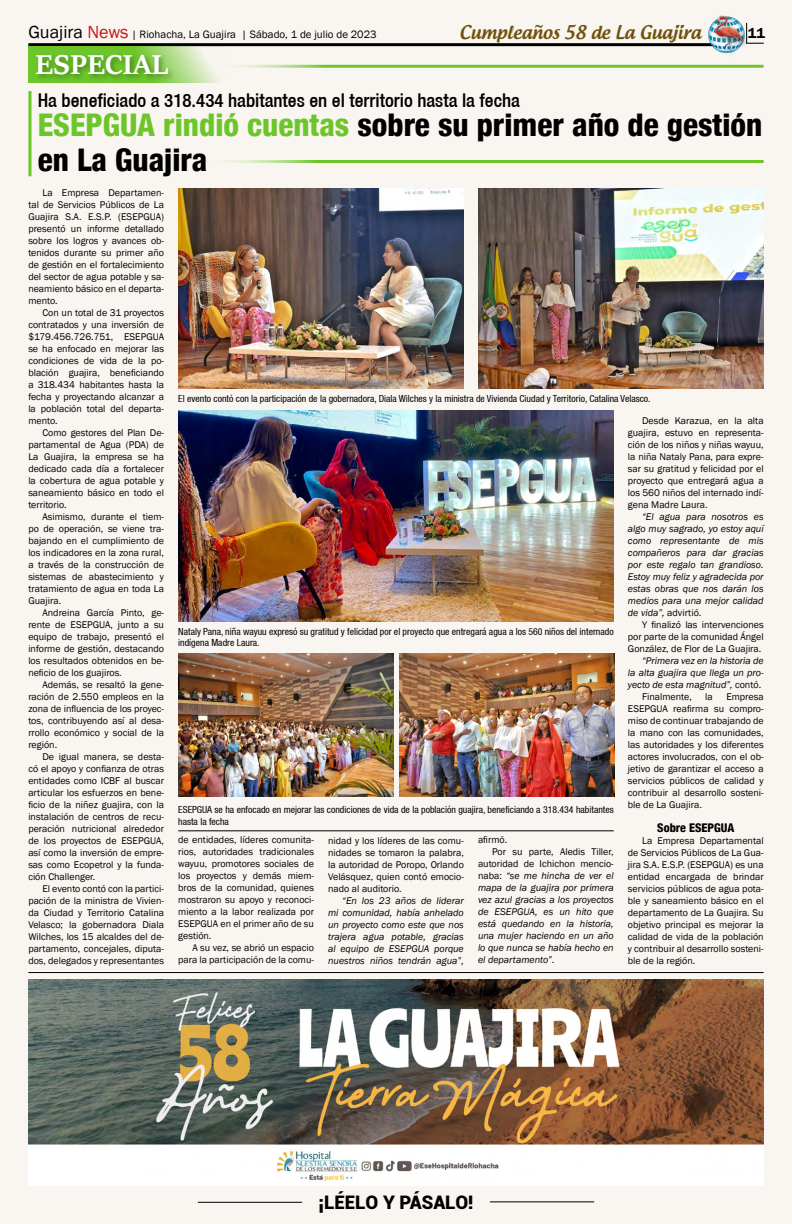
<style>
.page{position:relative;width:792px;height:1224px;background:#f9f4ee}
.page>*{position:absolute;margin:0;border:0;box-sizing:border-box;transform-origin:0 0}
.t1{font:800 condensed 31.2px/35.1px "Helvetica 87";color:#000}
.t2{font:700 30px "Sitka Heading";color:#fff}
.t3{font:500 condensed 19px "Helvetica 67";color:#000}
.t4{font:900 18.7px "Roboto";color:#000}
.t5{font:500 18px "Androgyne";color:#6f520c}
.t6{font:600 14.7px "Franklin Gothic";color:#000}
.t7{font:800 condensed 12px "Helvetica 87";color:#000}
.t8{font:11px "Franklin Gothic";color:#000}
.t9{font:10px/12px "Franklin Gothic";color:#000;text-align:justify}
.t10{font:italic 10px/12px "Franklin Gothic";color:#000;text-align:justify}
.t11{font:condensed 9.8px/11.6px "Helvetica 57";color:#000}
.s1{font-size:18px}
.s2{font-size:18px;color:#c91311}
.s3{color:#6cc629}
.s4{font-style:normal}
</style>
<div class="page">
<hr style="left:198px;top:1202px;width:104px;height:1px;background:#000">
<hr style="left:490px;top:1201px;width:104px;height:1px;background:#000">
<hr style="left:28px;top:43px;width:688px;height:3px;background:#000">
<img style="left:708px;top:23px;width:4px;height:24px">
<svg style="left:749px;top:42px;width:15px;height:2px"></svg>
<div style="left:713px;top:13px;width:36px;height:45px;background:#000;opacity:.45"></div>
<img style="left:712px;top:15px;width:32px;height:37px">
<hr style="left:28px;top:972px;width:736px;height:1px;background:#000">
<hr style="left:28px;top:91px;width:3px;height:85px;background:#6cc629">
<img style="left:28px;top:980px;width:736px;height:206px">
<svg style="left:28px;top:46px;width:197px;height:37px"></svg>
<div style="left:33px;top:52px;width:142px;height:30px;background:#000;opacity:.35"></div>
<hr style="left:210px;top:65px;width:554px;height:3px;background:#6cc629">
<hr style="left:203px;top:160px;width:561px;height:3px;background:#6cc629">
<img style="left:178px;top:411px;width:436px;height:211px">
<img style="left:478px;top:189px;width:286px;height:200px">
<img style="left:178px;top:653px;width:215px;height:144px">
<img style="left:178px;top:189px;width:286px;height:200px">
<img style="left:400px;top:653px;width:215px;height:144px">
<hr style="left:178px;top:831px;width:436px;height:1px;background:#000">
<p class="t8" style="left:28px;top:28px;width:350px"><span class="s1">Guajira</span> <span class="s2">News</span> | Riohacha, La Guajira | Sábado, 1 de julio de 2023</p>
<h3 class="t5" style="left:459px;top:21px;width:243px">Cumpleaños 58 de La Guajira</h3>
<h3 class="t6" style="left:748px;top:24px;width:19px">11</h3>
<h2 class="t2" style="left:35px;top:42px;width:134px">ESPECIAL</h2>
<h3 class="t3" style="left:38px;top:89px;width:484px">Ha beneficiado a 318.434 habitantes en el territorio hasta la fecha</h3>
<h1 class="t1" style="left:38px;top:107px;width:726px"><span class="s3">ESEPGUA rindió cuentas</span> sobre su primer año de gestión en La Guajira</h1>
<p class="t9" style="left:28px;top:187px;width:137px;text-indent:14px">La Empresa Departamen&shy;tal de Servicios Públicos de La Guajira S.A. E.S.P. (ESEPGUA) presentó un informe detallado sobre los logros y avances ob&shy;tenidos durante su primer año de gestión en el fortalecimiento del sector de agua potable y sa&shy;neamiento básico en el departa&shy;mento.</p>
<p class="t9" style="left:28px;top:307px;width:137px;text-indent:14px">Con un total de 31 proyectos contratados y una inversión de $179.456.726.751, ESEPGUA se ha enfocado en mejorar las condiciones de vida de la po&shy;blación guajira, beneficiando a 318.434 habitantes hasta la fecha y proyectando alcanzar a la población total del departa&shy;mento.</p>
<p class="t9" style="left:28px;top:427px;width:137px;text-indent:14px">Como gestores del Plan De&shy;partamental de Agua (PDA) de La Guajira, la empresa se ha dedicado cada día a fortalecer la cobertura de agua potable y saneamiento básico en todo el territorio.</p>
<p class="t9" style="left:28px;top:511px;width:137px;text-indent:14px">Asimismo, durante el tiem&shy;po de operación, se viene tra&shy;bajando en el cumplimiento de los indicadores en la zona rural, a través de la construcción de sistemas de abastecimiento y tratamiento de agua en toda La Guajira.</p>
<p class="t9" style="left:28px;top:607px;width:137px;text-indent:14px">Andreina García Pinto, ge&shy;rente de ESEPGUA, junto a su equipo de trabajo, presentó el informe de gestión, destacando los resultados obtenidos en be&shy;neficio de los guajiros.</p>
<p class="t9" style="left:28px;top:679px;width:137px;text-indent:14px">Además, se resaltó la gene&shy;ración de 2.550 empleos en la zona de influencia de los proyec&shy;tos, contribuyendo así al desa&shy;rrollo económico y social de la región.</p>
<p class="t9" style="left:28px;top:751px;width:137px;text-indent:14px">De igual manera, se desta&shy;có el apoyo y confianza de otras entidades como ICBF al buscar articular los esfuerzos en bene&shy;ficio de la niñez guajira, con la instalación de centros de recu&shy;peración nutricional alrededor de los proyectos de ESEPGUA, así como la inversión de empre&shy;sas como Ecopetrol y la funda&shy;ción Challenger.</p>
<p class="t9" style="left:28px;top:883px;width:137px;text-indent:14px">El evento contó con la partici&shy;pación de la ministra de Vivien&shy;da Ciudad y Territorio Catalina Velasco; la gobernadora Diala Wilches, los 15 alcaldes del de&shy;partamento, concejales, diputa&shy;dos, delegados y representantes</p>
<p class="t11" style="left:178px;top:393px;width:474px">El evento contó con la participación de la gobernadora, Diala Wilches y la ministra de Vivienda Ciudad y Territorio, Catalina Velasco.</p>
<p class="t11" style="left:178px;top:625px;width:437px">Nataly Pana, niña wayuu expresó su gratitud y felicidad por el proyecto que entregará agua a los 560 niños del internado indígena Madre Laura.</p>
<p class="t11" style="left:178px;top:804px;width:437px">ESEPGUA se ha enfocado en mejorar las condiciones de vida de la población guajira, beneficiando a 318.434 habitantes hasta la fecha</p>
<p class="t9" style="left:178px;top:834px;width:137px">de entidades, líderes comunita&shy;rios, autoridades tradicionales wayuu, promotores sociales de los proyectos y demás miem&shy;bros de la comunidad, quienes mostraron su apoyo y reconoci&shy;miento a la labor realizada por ESEPGUA en el primer año de su gestión.</p>
<p class="t9" style="left:178px;top:942px;width:137px;text-align:right">A su vez, se abrió un espacio para la participación de la comu-</p>
<p class="t9" style="left:328px;top:835px;width:137px">nidad y los líderes de las comu&shy;nidades se tomaron la palabra, la autoridad de Poropo, Orlando Velásquez, quien contó emocio&shy;nado al auditorio.</p>
<p class="t10" style="left:328px;top:895px;width:137px;text-indent:14px">“En los 23 años de liderar mi comunidad, había anhelado un proyecto como este que nos trajera agua potable, gracias al equipo de ESEPGUA porque nuestros niños tendrán agua”,</p>
<p class="t9" style="left:478px;top:834px;width:31px">afirmó.</p>
<p class="t9" style="left:492px;top:846px;width:123px">Por su parte, Aledis Tiller,</p>
<p class="t9" style="left:478px;top:858px;width:137px">autoridad de Ichichon mencio-</p>
<p class="t10" style="left:478px;top:870px;width:137px"><span class="s4">naba:</span> “se me hincha de ver el</p>
<p class="t10" style="left:478px;top:882px;width:137px">mapa de la guajira por primera</p>
<p class="t10" style="left:478px;top:894px;width:137px">vez azul gracias a los proyectos</p>
<p class="t10" style="left:478px;top:906px;width:137px">de ESEPGUA, es un hito que</p>
<p class="t10" style="left:478px;top:918px;width:137px">está quedando en la historia,</p>
<p class="t10" style="left:478px;top:930px;width:137px">una mujer haciendo en un año</p>
<p class="t10" style="left:478px;top:942px;width:137px">lo que nunca se había hecho en</p>
<p class="t10" style="left:478px;top:954px;width:78px">el departamento”.</p>
<p class="t9" style="left:628px;top:415px;width:137px;text-indent:14px">Desde Karazua, en la alta guajira, estuvo en representa&shy;ción de los niños y niñas wayuu, la niña Nataly Pana, para expre&shy;sar su gratitud y felicidad por el proyecto que entregará agua a los 560 niños del internado indí&shy;gena Madre Laura.</p>
<p class="t10" style="left:628px;top:511px;width:137px;text-indent:14px">“El agua para nosotros es algo muy sagrado, yo estoy aquí como representante de mis compañeros para dar gracias por este regalo tan grandioso.<br>Estoy muy feliz y agradecida por estas obras que nos darán los medios para una mejor calidad de vida”, <span class="s4">advirtió.</span></p>
<p class="t9" style="left:628px;top:619px;width:137px;text-indent:14px">Y finalizó las intervenciones por parte de la comunidad Ángel González, de Flor de La Guajira.</p>
<p class="t10" style="left:642px;top:655px;width:123px">“Primera vez en la historia de</p>
<p class="t10" style="left:628px;top:667px;width:137px">la alta guajira que llega un pro-</p>
<p class="t10" style="left:628px;top:679px;width:135px">yecto de esta magnitud”, <span class="s4">contó.</span></p>
<p class="t9" style="left:642px;top:691px;width:51px">Finalmente,</p>
<p class="t9" style="left:705px;top:691px;width:9px">la</p>
<p class="t9" style="left:628px;top:691px;width:137px;text-indent:98px">Empresa ESEPGUA reafirma su compro&shy;miso de continuar trabajando de la mano con las comunidades, las autoridades y los diferentes actores involucrados, con el ob&shy;jetivo de garantizar el acceso a servicios públicos de calidad y contribuir al desarrollo sosteni&shy;ble de La Guajira.</p>
<p class="t7" style="left:657px;top:820px;width:79px">Sobre ESEPGUA</p>
<p class="t9" style="left:628px;top:835px;width:137px;text-indent:14px">La Empresa Departamental de Servicios Públicos de La Gua&shy;jira S.A. E.S.P. (ESEPGUA) es una entidad encargada de brindar servicios públicos de agua pota&shy;ble y saneamiento básico en el departamento de La Guajira. Su objetivo principal es mejorar la calidad de vida de la población y contribuir al desarrollo sosteni&shy;ble de la región.</p>
<h3 class="t4" style="left:318px;top:1189px;width:157px">¡LÉELO Y PÁSALO!</h3>
</div>
